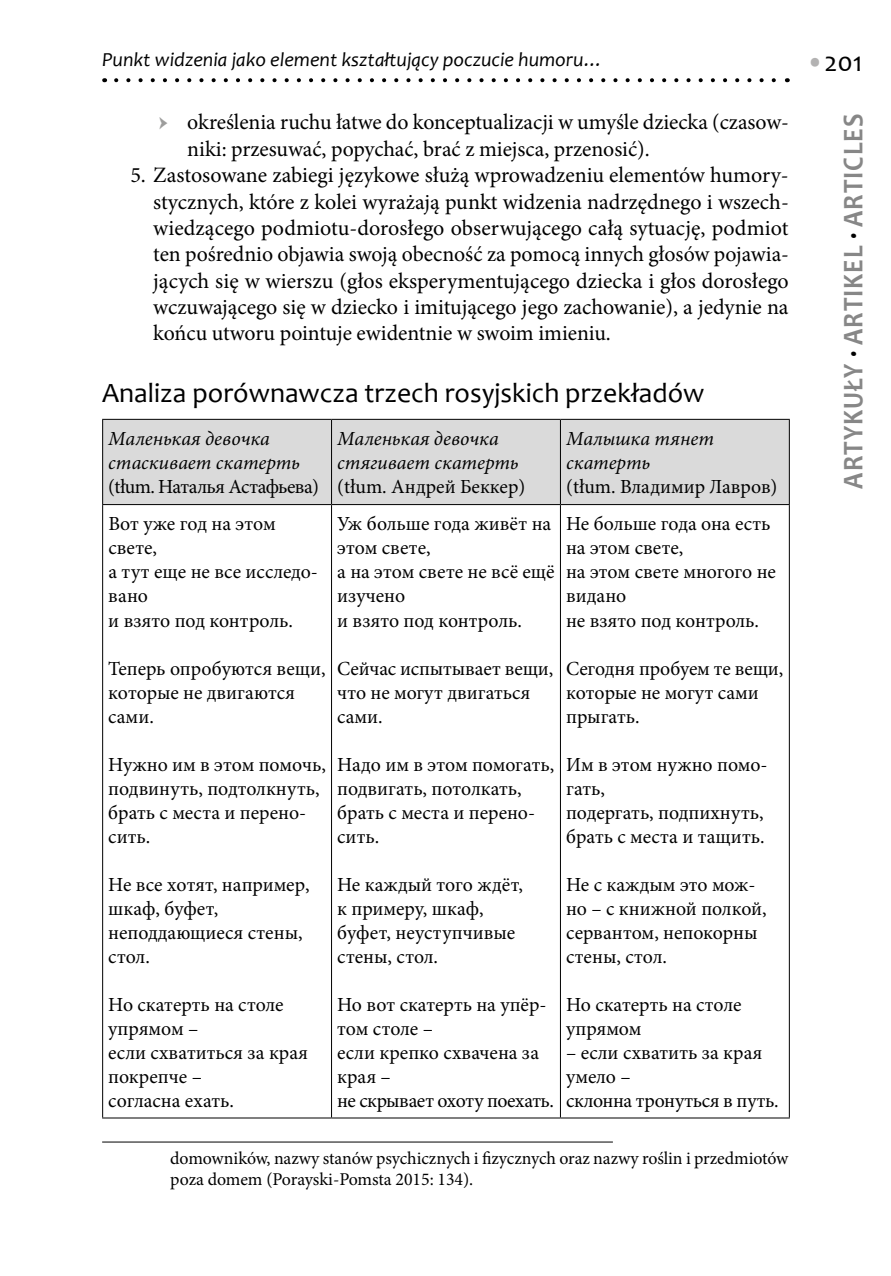
<style>
.page{position:relative;width:891px;height:1276px;background:#fff}
.page>*{position:absolute;margin:0;border:0;box-sizing:border-box;transform-origin:0 0}
.t1{font:700 28.6px "Candara";letter-spacing:.04em;color:#878787;scale:.9 1}
.t2{font:28px "Candara";color:#000}
.t3{font:22px/26.4px "Minion Pro";color:#000}
.t4{font:20px/24px "Minion Pro";color:#000}
.t5{font:italic 20px/24px "Minion Pro";color:#000}
.t6{font:italic 20px "Candara";color:#000}
.t7{font:20px "Minion Pro";letter-spacing:-.03em;color:#000}
.t8{font:18px/21.6px "Minion Pro";letter-spacing:-.005em;color:#000}
.s1{color:#b3b2b2}
.s2{color:#9d9d9c}
.s3{color:#000}
</style>
<div class="page">
<svg style="left:116px;top:78px;width:660px;height:4px"></svg>
<div style="left:103px;top:420px;width:685px;height:84px;background:#dadada"></div>
<hr style="left:331px;top:420px;width:1px;height:84px;background:#000">
<hr style="left:559px;top:420px;width:1px;height:84px;background:#000">
<hr style="left:331px;top:505px;width:1px;height:612px;background:#000">
<hr style="left:559px;top:505px;width:1px;height:612px;background:#000">
<hr style="left:102px;top:505px;width:1px;height:612px;background:#000">
<hr style="left:788px;top:505px;width:1px;height:612px;background:#000">
<hr style="left:102px;top:1117px;width:229px;height:1px;background:#000">
<hr style="left:331px;top:1117px;width:229px;height:1px;background:#000">
<hr style="left:560px;top:1117px;width:229px;height:1px;background:#000">
<hr style="left:102px;top:419px;width:229px;height:1px;background:#000">
<hr style="left:102px;top:420px;width:1px;height:84px;background:#000">
<hr style="left:331px;top:419px;width:229px;height:1px;background:#000">
<hr style="left:560px;top:419px;width:229px;height:1px;background:#000">
<hr style="left:788px;top:420px;width:1px;height:84px;background:#000">
<hr style="left:102px;top:504px;width:229px;height:1px;background:#000">
<hr style="left:331px;top:504px;width:229px;height:1px;background:#000">
<hr style="left:560px;top:504px;width:229px;height:1px;background:#000">
<hr style="left:102px;top:1141px;width:510px;height:1px;background:#000">
<p class="t6" style="left:102px;top:46px;width:502px">Punkt widzenia jako element kształtujący poczucie humoru…</p>
<h2 class="t2" style="left:805px;top:45px;width:58px"><span class="s1">•</span>201</h2>
<p class="t3" style="left:187px;top:109px;width:602px;text-indent:-28px"><span class="s2">ӹ</span> określenia ruchu łatwe do konceptualizacji w umyśle dziecka (czasow&shy;niki: przesuwać, popychać, brać z miejsca, przenosić).</p>
<p class="t3" style="left:153px;top:162px;width:636px;text-align:justify;text-indent:-23px">5. Zastosowane zabiegi językowe służą wprowadzeniu elementów humory&shy;stycznych, które z kolei wyrażają punkt widzenia nadrzędnego i wszech&shy;wiedzącego podmiotu-dorosłego obserwującego całą sytuację, podmiot ten pośrednio objawia swoją obecność za pomocą innych głosów pojawia&shy;jących się w wierszu (głos eksperymentującego dziecka i głos dorosłego wczuwającego się w dziecko i imitującego jego zachowanie), a jedynie na końcu utworu pointuje ewidentnie w swoim imieniu.</p>
<h2 class="t2" style="left:102px;top:376px;width:603px">Analiza porównawcza trzech rosyjskich przekładów</h2>
<p class="t5" style="left:108px;top:427px;width:193px">Маленькая девочка стаскивает скатерть</p>
<p class="t7" style="left:108px;top:473px;width:212px">(tłum. Наталья Астафьева)</p>
<p class="t5" style="left:337px;top:427px;width:183px">Маленькая девочка стягивает скатерть</p>
<p class="t4" style="left:337px;top:475px;width:189px">(tłum. Андрей Беккер)</p>
<p class="t5" style="left:566px;top:427px;width:149px">Малышка тянет скатерть</p>
<p class="t4" style="left:566px;top:475px;width:213px">(tłum. Владимир Лавров)</p>
<p class="t4" style="left:566px;top:512px;width:211px">Не больше года она есть на этом свете,<br>на этом свете многого не видано<br>не взято под контроль.</p>
<p class="t4" style="left:566px;top:656px;width:218px">Сегодня пробуем те вещи, которые не могут сами прыгать.</p>
<p class="t4" style="left:566px;top:752px;width:203px">Им в этом нужно помо&shy;гать,<br>подергать, подпихнуть, брать с места и тащить.</p>
<p class="t4" style="left:566px;top:872px;width:202px">Не с каждым это мож&shy;но – с книжной полкой, сервантом, непокорны стены, стол.</p>
<p class="t4" style="left:566px;top:992px;width:177px">Но скатерть на столе упрямом</p>
<p class="t4" style="left:566px;top:1040px;width:214px">– если схватить за края умело –<br>склонна тронуться в путь.</p>
<p class="t8" style="left:170px;top:1147px;width:619px">domowników, nazwy stanów psychicznych i fizycznych oraz nazwy roślin i przedmiotów poza domem (Porayski-Pomsta 2015: 134).</p>
<p class="t4" style="left:337px;top:512px;width:219px">Уж больше года живёт на этом свете,<br>а на этом свете не всё ещё изучено<br>и взято под контроль.</p>
<p class="t4" style="left:337px;top:656px;width:217px">Сейчас испытывает вещи, что не могут двигаться сами.</p>
<p class="t4" style="left:337px;top:752px;width:218px">Надо им в этом помогать, подвигать, потолкать, брать с места и перено&shy;сить.</p>
<p class="t4" style="left:337px;top:872px;width:187px">Не каждый того ждёт, к примеру, шкаф, буфет, неуступчивые стены, стол.</p>
<p class="t4" style="left:337px;top:992px;width:218px">Но вот скатерть на упёр&shy;том столе –<br>если крепко схвачена за края –<br>не скрывает охоту поехать.</p>
<p class="t4" style="left:108px;top:512px;width:211px">Вот уже год на этом свете,<br>а тут еще не все исследо&shy;вано<br>и взято под контроль.</p>
<p class="t4" style="left:108px;top:656px;width:219px">Теперь опробуются вещи, которые не двигаются сами.</p>
<p class="t4" style="left:108px;top:752px;width:219px">Нужно им в этом помочь, подвинуть, подтолкнуть, брать с места и перено&shy;сить.</p>
<p class="t4" style="left:108px;top:872px;width:203px">Не все хотят, например, шкаф, буфет, неподдающиеся стены, стол.</p>
<p class="t4" style="left:108px;top:992px;width:201px">Но скатерть на столе упрямом –<br>если схватиться за края покрепче –<br>согласна ехать.</p>
<h1 class="t1" style="left:835px;top:488px;width:418px;rotate:-90deg">ARTYKUŁY <span class="s3">·</span> ARTIKEL <span class="s3">·</span> ARTICLES</h1>
</div>
